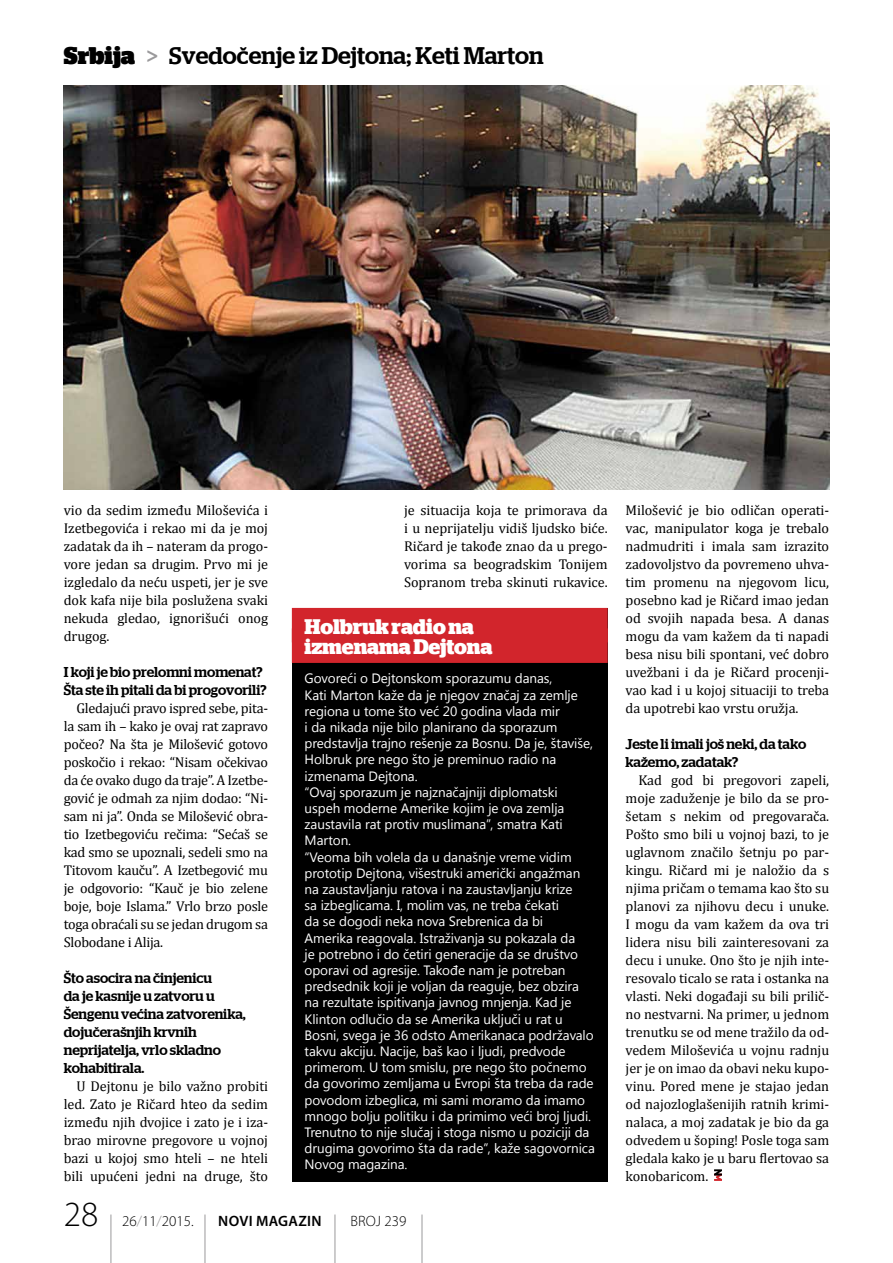
<style>
.page{position:relative;width:893px;height:1263px;background:#fff}
.page>*{position:absolute;margin:0;border:0;box-sizing:border-box;transform-origin:0 0}
.t1{font:300 35.4px "Myriad Pro";color:#000}
.t2{font:500 24px "Stag";color:#000}
.t3{font:700 21px/20.5px "Stag";letter-spacing:-.005em;color:#fff}
.t4{font:300 15px "Myriad Pro";color:#000}
.t5{font:600 15px "Myriad Pro";letter-spacing:.02em;color:#000}
.t6{font:14.25px/18px "Cambria";letter-spacing:-.005em;color:#000;text-align:justify}
.t7{font:500 14.25px/18px "Stag";letter-spacing:-.005em;color:#000}
.t8{font:13.5px/16.2px "Segoe UI";letter-spacing:-.005em;color:#fff}
.s1{font-weight:900}
.s2{font-weight:400;color:#9a999b}
.s3{color:#9a999b}
</style>
<div class="page">
<svg style="left:714px;top:1169px;width:8px;height:12px"></svg>
<div style="left:292px;top:609px;width:316px;height:573px;background:#000"></div>
<div style="left:292px;top:608px;width:316px;height:34px;background:#d2252c"></div>
<div style="left:292px;top:628px;width:316px;height:35px;background:#d2252c"></div>
<img style="left:64px;top:85px;width:765px;height:404px">
<hr style="left:111px;top:1214px;width:1px;height:49px;background:#9a999b">
<hr style="left:205px;top:1214px;width:1px;height:49px;background:#9a999b">
<hr style="left:335px;top:1214px;width:1px;height:49px;background:#9a999b">
<hr style="left:422px;top:1214px;width:1px;height:49px;background:#9a999b">
<h2 class="t2" style="left:64px;top:41px;width:481px"><span class="s1">Srbija</span> <span class="s2">&gt;</span> Svedočenje iz Dejtona; Keti Marton</h2>
<p class="t6" style="left:64px;top:501px;width:206px">vio da sedim između Miloševića i Izetbegovića i rekao mi da je moj zadatak da ih – nateram da progo&shy;vore jedan sa drugim. Prvo mi je izgledalo da neću uspeti, jer je sve dok kafa nije bila poslužena svaki nekuda gledao, ignorišući onog drugog.</p>
<p class="t7" style="left:64px;top:663px;width:204px">I koji je bio prelomni momenat?<br>Šta ste ih pitali da bi progovorili?</p>
<p class="t6" style="left:64px;top:699px;width:206px;text-indent:13px">Gledajući pravo ispred sebe, pita&shy;la sam ih – kako je ovaj rat zapravo počeo? Na šta je Milošević gotovo poskočio i rekao: “Nisam očekivao da će ovako dugo da traje”. A Izetbe&shy;gović je odmah za njim dodao: “Ni&shy;sam ni ja”. Onda se Milošević obra&shy;tio Izetbegoviću rečima: “Sećaš se kad smo se upoznali, sedeli smo na Titovom kauču”. A Izetbegović mu je odgovorio: “Kauč je bio zelene boje, boje Islama.” Vrlo brzo posle toga obraćali su se jedan drugom sa Slobodane i Alija.</p>
<p class="t7" style="left:64px;top:969px;width:184px">Što asocira na činjenicu<br>da je kasnije u zatvoru u<br>Šengenu većina zatvorenika, dojučerašnjih krvnih neprijatelja, vrlo skladno kohabitirala.</p>
<p class="t6" style="left:64px;top:1077px;width:206px;text-indent:13px">U Dejtonu je bilo važno probiti led. Zato je Ričard hteo da sedim između njih dvojice i zato je i iza&shy;brao mirovne pregovore u vojnoj bazi u kojoj smo hteli – ne hteli bili upućeni jedni na druge, što</p>
<p class="t6" style="left:404px;top:501px;width:205px">je situacija koja te primorava da i u neprijatelju vidiš ljudsko biće.<br>Ričard je takođe znao da u prego&shy;vorima sa beogradskim Tonijem Sopranom treba skinuti rukavice.</p>
<p class="t6" style="left:626px;top:501px;width:205px">Milošević je bio odličan operati&shy;vac, manipulator koga je trebalo nadmudriti i imala sam izrazito zadovoljstvo da povremeno uhva&shy;tim promenu na njegovom licu, posebno kad je Ričard imao jedan od svojih napada besa. A danas mogu da vam kažem da ti napadi besa nisu bili spontani, već dobro uvežbani i da je Ričard procenji&shy;vao kad i u kojoj situaciji to treba da upotrebi kao vrstu oružja.</p>
<p class="t7" style="left:626px;top:735px;width:182px">Jeste li imali još neki, da tako kažemo, zadatak?</p>
<p class="t6" style="left:626px;top:771px;width:205px;text-indent:13px">Kad god bi pregovori zapeli, moje zaduženje je bilo da se pro&shy;šetam s nekim od pregovarača.<br>Pošto smo bili u vojnoj bazi, to je uglavnom značilo šetnju po par&shy;kingu. Ričard mi je naložio da s njima pričam o temama kao što su planovi za njihovu decu i unuke.<br>I mogu da vam kažem da ova tri lidera nisu bili zainteresovani za decu i unuke. Ono što je njih inte&shy;resovalo ticalo se rata i ostanka na vlasti. Neki događaji su bili prilič&shy;no nestvarni. Na primer, u jednom trenutku se od mene tražilo da od&shy;vedem Miloševića u vojnu radnju jer je on imao da obavi neku kupo&shy;vinu. Pored mene je stajao jedan od najozloglašenijih ratnih krimi&shy;nalaca, a moj zadatak je bio da ga odvedem u šoping! Posle toga sam gledala kako je u baru flertovao sa konobaricom.</p>
<h3 class="t3" style="left:305px;top:616px;width:189px">Holbruk radio na izmenama Dejtona</h3>
<p class="t8" style="left:305px;top:670px;width:292px">Govoreći o Dejtonskom sporazumu danas,<br>Kati Marton kaže da je njegov značaj za zemlje regiona u tome što već 20 godina vlada mir<br>i da nikada nije bilo planirano da sporazum predstavlja trajno rešenje za Bosnu. Da je, štaviše, Holbruk pre nego što je preminuo radio na izmenama Dejtona.<br>“Ovaj sporazum je najznačajniji diplomatski uspeh moderne Amerike kojim je ova zemlja zaustavila rat protiv muslimana”, smatra Kati Marton.<br>“Veoma bih volela da u današnje vreme vidim prototip Dejtona, višestruki američki angažman na zaustavljanju ratova i na zaustavljanju krize<br>sa izbeglicama. I, molim vas, ne treba čekati<br>da se dogodi neka nova Srebrenica da bi Amerika reagovala. Istraživanja su pokazala da<br>je potrebno i do četiri generacije da se društvo oporavi od agresije. Takođe nam je potreban predsednik koji je voljan da reaguje, bez obzira na rezultate ispitivanja javnog mnjenja. Kad je Klinton odlučio da se Amerika uključi u rat u Bosni, svega je 36 odsto Amerikanaca podržavalo takvu akciju. Nacije, baš kao i ljudi, predvode primerom. U tom smislu, pre nego što počnemo da govorimo zemljama u Evropi šta treba da rade povodom izbeglica, mi sami moramo da imamo mnogo bolju politiku i da primimo veći broj ljudi.<br>Trenutno to nije slučaj i stoga nismo u poziciji da drugima govorimo šta da rade”, kaže sagovornica Novog magazina.</p>
<h1 class="t1" style="left:64px;top:1193px;width:36px">28</h1>
<p class="t4" style="left:122px;top:1212px;width:73px">26<span class="s3">/</span>11<span class="s3">/</span>2015.</p>
<p class="t5" style="left:218px;top:1211px;width:103px">NOVI MAGAZIN</p>
<p class="t4" style="left:351px;top:1212px;width:57px">BROJ 239</p>
</div>
